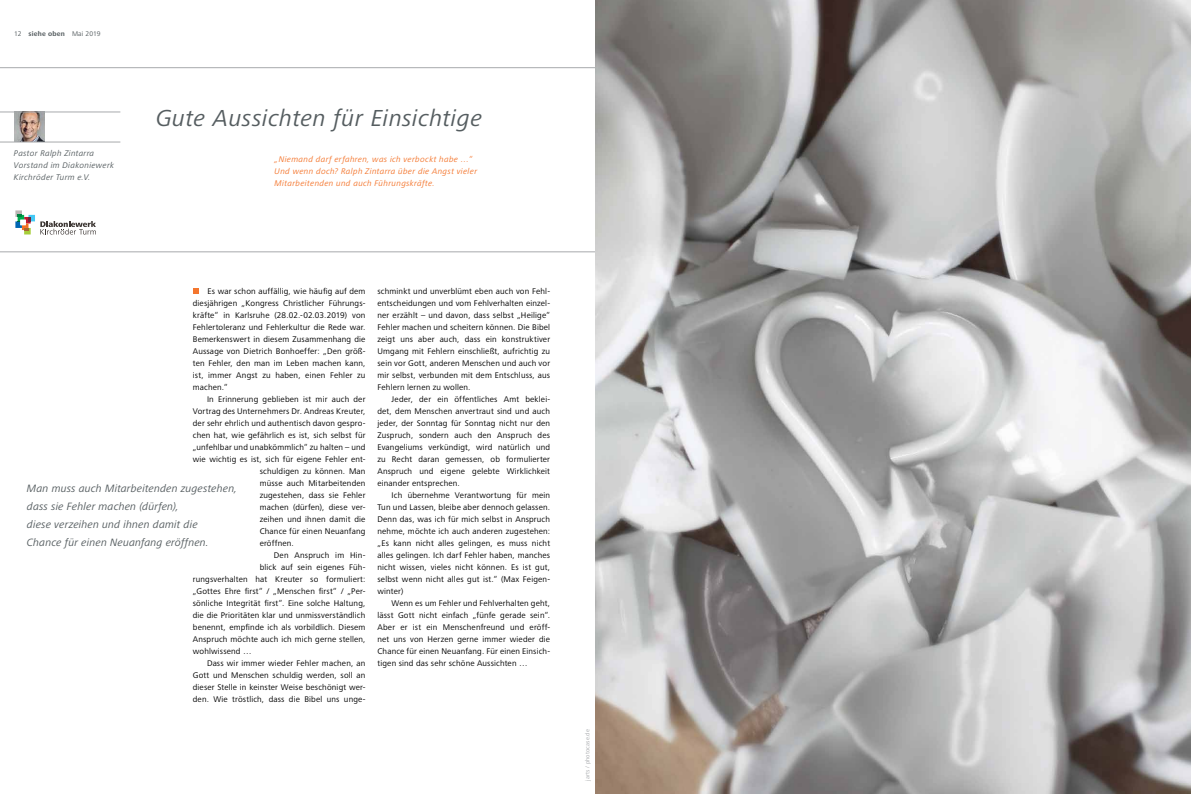
<style>
.page{position:relative;width:1191px;height:794px;background:#fff}
.page>*{position:absolute;margin:0;border:0;box-sizing:border-box;transform-origin:0 0}
.t1{font:italic 24px "Frutiger Next Pro";letter-spacing:.025em;color:#555d60}
.t2{font:italic 11px/18px "Frutiger Next Pro";letter-spacing:.01em;color:#555d60}
.t3{font:8.5px/12px "Frutiger Next Pro";letter-spacing:.02em;color:#000;text-align:justify}
.t4{font:italic 8.5px/12px "Frutiger Next Pro";letter-spacing:.04em;color:#f4762e}
.t5{font:italic 8.5px/12px "Frutiger Next Pro";letter-spacing:.035em;color:#555d60}
.t6{font:7px "Frutiger Next Pro";letter-spacing:-.005em;color:#555d60}
.t7{font:6px "Frutiger Next Pro";letter-spacing:.025em;color:#a7a9ac}
.s1{font-weight:700}
</style>
<div class="page">
<svg style="left:193px;top:288px;width:6px;height:6px"></svg>
<svg style="left:15px;top:210px;width:81px;height:24px"></svg>
<img style="left:15px;top:113px;width:30px;height:29px">
<hr style="left:0;top:112px;width:120px;height:1px;background:#a7a9ac">
<hr style="left:0;top:142px;width:120px;height:1px;background:#a7a9ac">
<hr style="left:0;top:67px;width:596px;height:1px;background:#a7a9ac">
<hr style="left:0;top:252px;width:596px;height:1px;background:#a7a9ac">
<img style="left:595px;top:0;width:596px;height:794px">
<p class="t6" style="left:14px;top:30px;width:88px">12 <span class="s1">siehe oben</span> Mai 2019</p>
<h1 class="t1" style="left:156px;top:104px;width:328px">Gute Aussichten für Einsichtige</h1>
<p class="t5" style="left:14px;top:147px;width:102px">Pastor Ralph Zintarra<br>Vorstand im Diakoniewerk<br>Kirchröder Turm e.V.</p>
<p class="t4" style="left:275px;top:153px;width:204px">„Niemand darf erfahren, was ich verbockt habe …“<br>Und wenn doch? Ralph Zintarra über die Angst vieler<br>Mitarbeitenden und auch Führungskräfte.</p>
<p class="t3" style="left:193px;top:285px;width:174px;text-indent:15px">Es war schon auffällig, wie häufig auf dem diesjährigen „Kongress Christlicher Führungs&shy;kräfte“ in Karlsruhe (28.02.-02.03.2019) von Fehlertoleranz und Fehlerkultur die Rede war.<br>Bemerkenswert in diesem Zusammenhang die Aussage von Dietrich Bonhoeffer: „Den größ&shy;ten Fehler, den man im Leben machen kann, ist, immer Angst zu haben, einen Fehler zu machen.“</p>
<p class="t3" style="left:207px;top:393px;width:160px">In Erinnerung geblieben ist mir auch der</p>
<p class="t3" style="left:193px;top:405px;width:174px">Vortrag des Unternehmers Dr. Andreas Kreuter,</p>
<p class="t3" style="left:193px;top:417px;width:174px">der sehr ehrlich und authentisch davon gespro-</p>
<p class="t3" style="left:193px;top:429px;width:174px">chen hat, wie gefährlich es ist, sich selbst für</p>
<p class="t3" style="left:193px;top:441px;width:174px">„unfehlbar und unabkömmlich“ zu halten – und</p>
<p class="t3" style="left:193px;top:453px;width:174px">wie wichtig es ist, sich für eigene Fehler ent-</p>
<p class="t3" style="left:260px;top:465px;width:107px">schuldigen zu können. Man</p>
<p class="t3" style="left:260px;top:477px;width:107px">müsse auch Mitarbeitenden</p>
<p class="t3" style="left:260px;top:489px;width:107px">zugestehen, dass sie Fehler</p>
<p class="t3" style="left:260px;top:501px;width:107px">machen (dürfen), diese ver-</p>
<p class="t3" style="left:260px;top:513px;width:107px">zeihen und ihnen damit die</p>
<p class="t3" style="left:260px;top:525px;width:107px">Chance für einen Neuanfang</p>
<p class="t3" style="left:260px;top:537px;width:36px">eröffnen.</p>
<p class="t3" style="left:274px;top:549px;width:93px">Den Anspruch im Hin-</p>
<p class="t3" style="left:260px;top:561px;width:107px">blick auf sein eigenes Füh-</p>
<p class="t3" style="left:193px;top:573px;width:174px">rungsverhalten hat Kreuter so formuliert:</p>
<p class="t3" style="left:193px;top:585px;width:174px">„Gottes Ehre first“ / „Menschen first“ / „Per-</p>
<p class="t3" style="left:193px;top:597px;width:174px">sönliche Integrität first“. Eine solche Haltung,</p>
<p class="t3" style="left:193px;top:609px;width:174px">die die Prioritäten klar und unmissverständlich</p>
<p class="t3" style="left:193px;top:621px;width:174px">benennt, empfinde ich als vorbildlich. Diesem</p>
<p class="t3" style="left:193px;top:633px;width:174px">Anspruch möchte auch ich mich gerne stellen,</p>
<p class="t3" style="left:193px;top:645px;width:60px">wohlwissend …</p>
<p class="t3" style="left:207px;top:657px;width:160px">Dass wir immer wieder Fehler machen, an</p>
<p class="t3" style="left:193px;top:669px;width:174px">Gott und Menschen schuldig werden, soll an</p>
<p class="t3" style="left:193px;top:681px;width:174px">dieser Stelle in keinster Weise beschönigt wer-</p>
<p class="t3" style="left:193px;top:693px;width:174px">den. Wie tröstlich, dass die Bibel uns unge-</p>
<p class="t2" style="left:27px;top:479px;width:212px">Man muss auch Mitarbeitenden zugestehen, dass sie Fehler machen (dürfen),<br>diese verzeihen und ihnen damit die<br>Chance für einen Neuanfang eröffnen.</p>
<p class="t3" style="left:377px;top:285px;width:174px">schminkt und unverblümt eben auch von Fehl&shy;entscheidungen und vom Fehlverhalten einzel&shy;ner erzählt – und davon, dass selbst „Heilige“ Fehler machen und scheitern können. Die Bibel zeigt uns aber auch, dass ein konstruktiver Umgang mit Fehlern einschließt, aufrichtig zu sein vor Gott, anderen Menschen und auch vor mir selbst, verbunden mit dem Entschluss, aus Fehlern lernen zu wollen.</p>
<p class="t3" style="left:377px;top:393px;width:174px;text-indent:14px">Jeder, der ein öffentliches Amt beklei&shy;det, dem Menschen anvertraut sind und auch jeder, der Sonntag für Sonntag nicht nur den Zuspruch, sondern auch den Anspruch des Evangeliums verkündigt, wird natürlich und zu Recht daran gemessen, ob formulierter Anspruch und eigene gelebte Wirklichkeit einander entsprechen.</p>
<p class="t3" style="left:377px;top:489px;width:174px;text-indent:14px">Ich übernehme Verantwortung für mein Tun und Lassen, bleibe aber dennoch gelassen.<br>Denn das, was ich für mich selbst in Anspruch nehme, möchte ich auch anderen zugestehen: „Es kann nicht alles gelingen, es muss nicht alles gelingen. Ich darf Fehler haben, manches nicht wissen, vieles nicht können. Es ist gut, selbst wenn nicht alles gut ist.“ (Max Feigen&shy;winter)</p>
<p class="t3" style="left:377px;top:597px;width:174px;text-indent:14px">Wenn es um Fehler und Fehlverhalten geht, lässt Gott nicht einfach „fünfe gerade sein“.<br>Aber er ist ein Menschenfreund und eröff&shy;net uns von Herzen gerne immer wieder die Chance für einen Neuanfang. Für einen Einsich&shy;tigen sind das sehr schöne Aussichten …</p>
<p class="t7" style="left:584px;top:780px;width:53px;rotate:-90deg">jarts / photocase.de</p>
</div>
